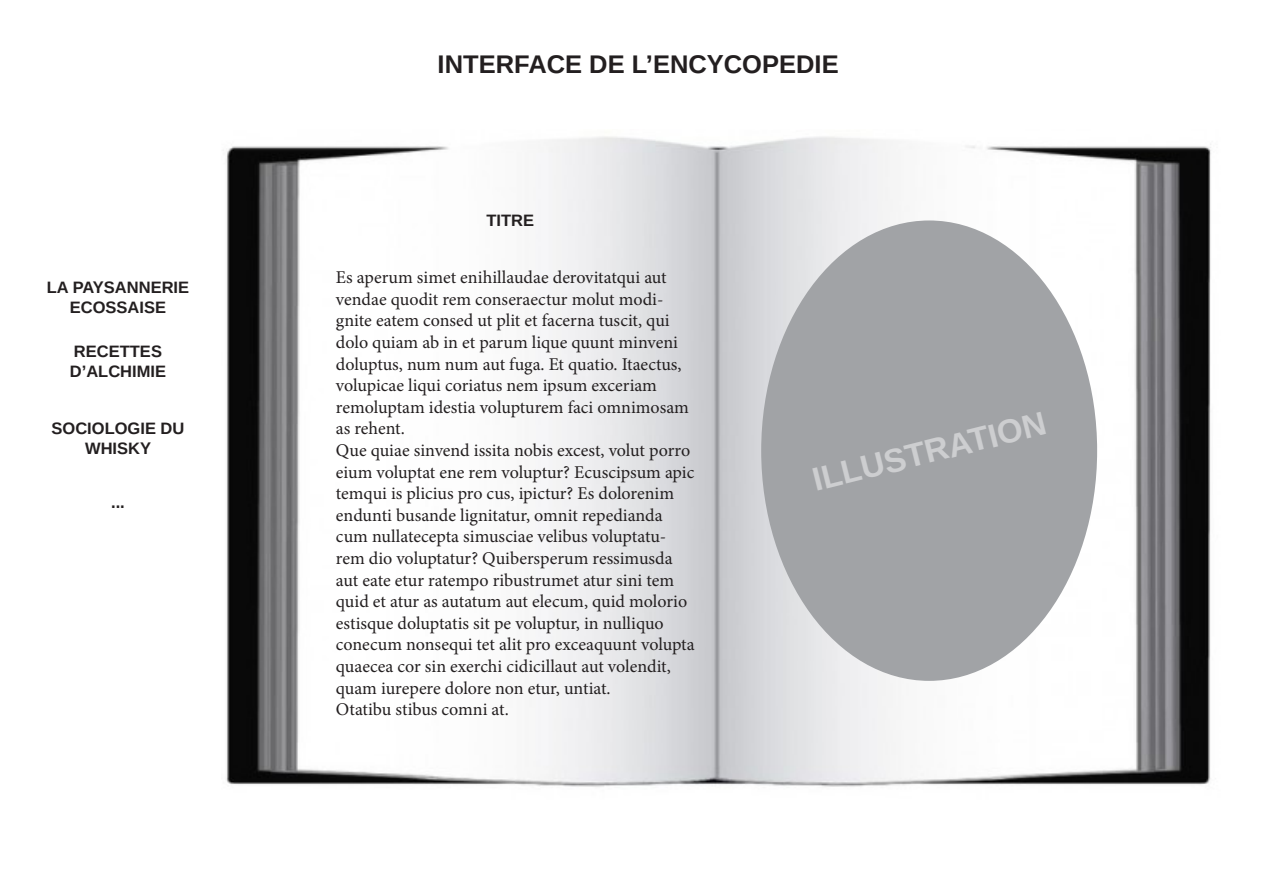
<style>
.page{position:relative;width:1263px;height:893px;background:#fff}
.page>*{position:absolute;margin:0;border:0;box-sizing:border-box;transform-origin:0 0}
.t1{font:700 33px "Arimo";color:#cdced0}
.t2{font:700 25.5px "Arimo";color:#231f20}
.t3{font:18px/21.6px "Minion Pro";color:#231f20}
.t4{font:700 16.5px/19.8px "Arimo";color:#231f20;text-align:center}
</style>
<div class="page">
<img style="left:226px;top:136px;width:985px;height:651px">
<div style="left:761px;top:220px;width:336px;height:461px;background:#a1a3a6;border-radius:50%"></div>
<p class="t4" style="left:47px;top:278px;width:144px">LA PAYSANNERIE<br>ECOSSAISE</p>
<p class="t4" style="left:70px;top:342px;width:98px;text-align:left">RECETTES<br>D’ALCHIMIE</p>
<p class="t4" style="left:52px;top:418px;width:134px">SOCIOLOGIE DU<br>WHISKY</p>
<p class="t4" style="left:111px;top:492px;width:15px">...</p>
<h2 class="t2" style="left:438px;top:46px;width:234px">INTERFACE DE L’ENCYC</h2>
<h2 class="t2" style="left:742px;top:46px;width:98px">OPEDIE</h2>
<p class="t4" style="left:422px;top:201px;width:121px">LÉGENDES DU</p>
<p class="t4" style="left:486px;top:211px;width:11px">TITRE</p>
<p class="t3" style="left:336px;top:267px;width:360px">Es aperum simet enihillaudae derovitatqui aut vendae quodit rem conseraectur molut modi&shy;gnite eatem consed ut plit et facerna tuscit, qui dolo quiam ab in et parum lique quunt minveni doluptus, num num aut fuga. Et quatio. Itaectus, volupicae liqui coriatus nem ipsum exceriam remoluptam idestia volupturem faci omnimosam as rehent.<br>Que quiae sinvend issita nobis excest, volut porro eium voluptat ene rem voluptur? Ecuscipsum apic temqui is plicius pro cus, ipictur? Es dolorenim endunti busande lignitatur, omnit repedianda cum nullatecepta simusciae velibus voluptatu&shy;rem dio voluptatur? Quibersperum ressimusda aut eate etur ratempo ribustrumet atur sini tem quid et atur as autatum aut elecum, quid molorio estisque doluptatis sit pe voluptur, in nulliquo conecum nonsequi tet alit pro exceaquunt volupta quaecea cor sin exerchi cidicillaut aut volendit, quam iurepere dolore non etur, untiat.<br>Otatibu stibus comni at.</p>
<h1 class="t1" style="left:808px;top:458px;width:241px;rotate:-14deg">ILLUSTRATION</h1>
</div>
